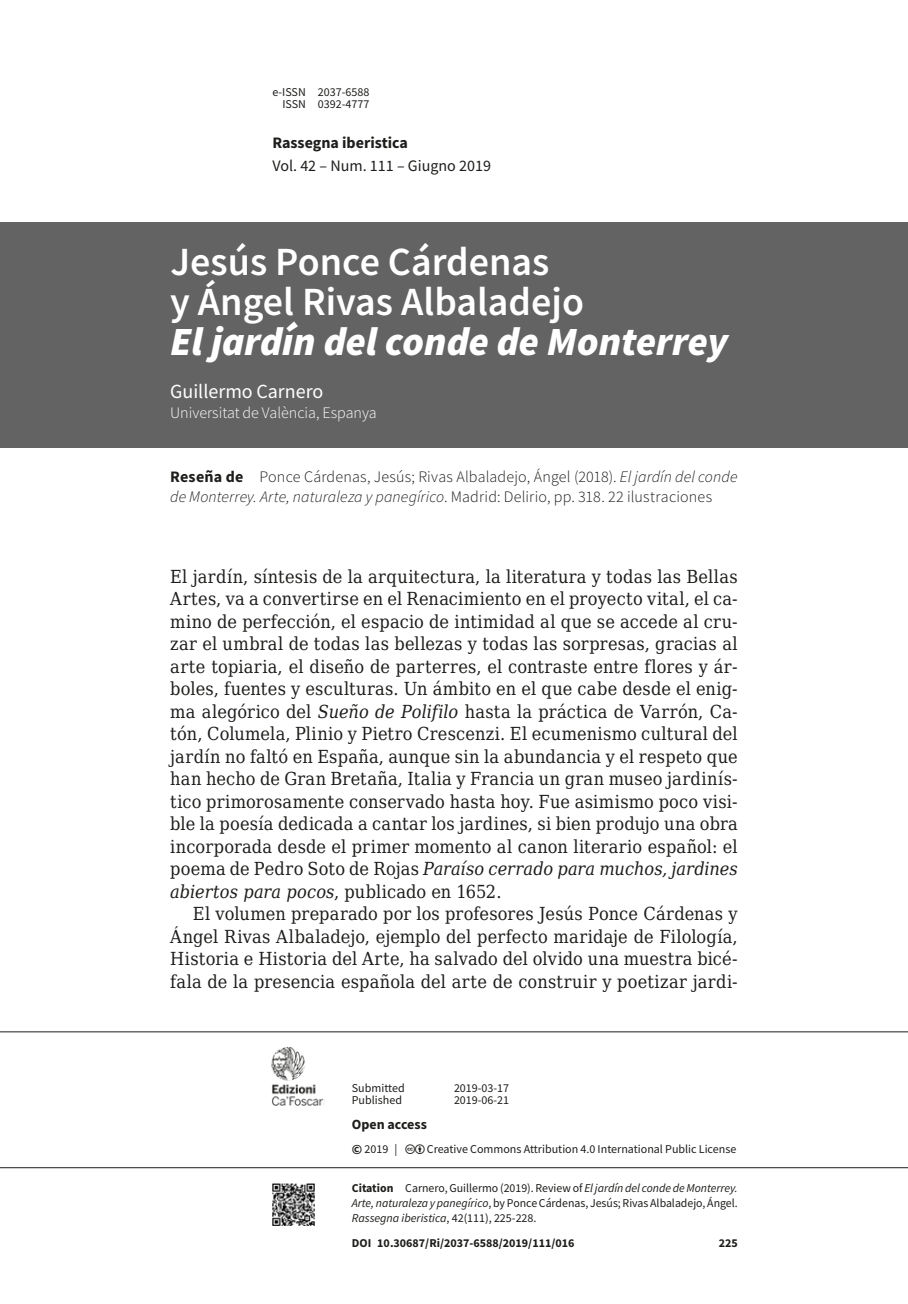
<style>
.page{position:relative;width:908px;height:1304px;background:#fff}
.page>*{position:absolute;margin:0;border:0;box-sizing:border-box;transform-origin:0 0}
.t1{font:600 40px/40px "Source Sans Pro";color:#fff}
.t2{font:italic 900 40px "Source Sans Pro";color:#fff}
.t3{font:20px "Source Sans Pro";color:#fff}
.t4{font:18px/22.4px "DejaVu Serif Condensed";letter-spacing:.01em;color:#1d1d1b;text-align:justify}
.t5{font:300 16px/20px "Source Sans Pro";letter-spacing:.01em;color:#1d1d1b}
.t6{font:300 16px "Source Sans Pro";color:#fff}
.t7{font:16px "Source Sans Pro";color:#1d1d1b}
.t8{font:700 16px "Source Sans Pro";color:#1d1d1b}
.t9{font:700 14px "Source Sans Pro";color:#1d1d1b}
.t10{font:12px/15px "Source Sans Pro";color:#1d1d1b;text-align:right}
.t11{font:700 12px "Source Sans Pro";color:#1d1d1b}
.s1{font-weight:700}
.s2{font-style:italic}
.s3{font-weight:700;font-size:14px}
</style>
<div class="page">
<img style="left:272px;top:1183px;width:42px;height:42px">
<img style="left:271px;top:1047px;width:53px;height:59px">
<hr style="left:0;top:1167px;width:907px;height:1px;background:#1d1d1b">
<hr style="left:0;top:1031px;width:907px;height:1px;background:#1d1d1b">
<div style="left:0;top:223px;width:907px;height:225px;background:#646363"></div>
<p class="t10" style="left:272px;top:86px;width:98px;line-height:12.4px">e-ISSN 2037-6588<br>ISSN 0392-4777</p>
<p class="t8" style="left:272px;top:132px;width:137px">Rassegna iberistica</p>
<p class="t7" style="left:272px;top:155px;width:220px">Vol. 42 – Num. 111 – Giugno 2019</p>
<h1 class="t1" style="left:170px;top:242px;width:415px">Jesús Ponce Cárdenas<br>y Ángel Rivas Albaladejo</h1>
<h1 class="t2" style="left:170px;top:314px;width:559px">El jardín del conde de Monterrey</h1>
<p class="t3" style="left:170px;top:379px;width:155px">Guillermo Carnero</p>
<p class="t6" style="left:170px;top:403px;width:208px">Universitat de València, Espanya</p>
<p class="t5" style="left:170px;top:467px;width:568px"><span class="s1">Reseña de</span> Ponce Cárdenas, Jesús; Rivas Albaladejo, Ángel (2018). <span class="s2">El jardín del conde de Monterrey. Arte, naturaleza y panegírico</span>. Madrid: Delirio, pp. 318. 22 ilustraciones</p>
<p class="t4" style="left:170px;top:565px;width:568px">El jardín, síntesis de la arquitectura, la literatura y todas las Bellas Artes, va a convertirse en el Renacimiento en el proyecto vital, el ca&shy;mino de perfección, el espacio de intimidad al que se accede al cru&shy;zar el umbral de todas las bellezas y todas las sorpresas, gracias al arte topiaria, el diseño de parterres, el contraste entre flores y ár&shy;boles, fuentes y esculturas. Un ámbito en el que cabe desde el enig&shy;ma alegórico del <span class="s2">Sueño de Polifilo</span> hasta la práctica de Varrón, Ca&shy;tón, Columela, Plinio y Pietro Crescenzi. El ecumenismo cultural del jardín no faltó en España, aunque sin la abundancia y el respeto que han hecho de Gran Bretaña, Italia y Francia un gran museo jardinís&shy;tico primorosamente conservado hasta hoy. Fue asimismo poco visi&shy;ble la poesía dedicada a cantar los jardines, si bien produjo una obra incorporada desde el primer momento al canon literario español: el poema de Pedro Soto de Rojas <span class="s2">Paraíso cerrado para muchos, jardines abiertos para pocos</span>, publicado en 1652.</p>
<p class="t4" style="left:170px;top:902px;width:568px;text-indent:23px">El volumen preparado por los profesores Jesús Ponce Cárdenas y Ángel Rivas Albaladejo, ejemplo del perfecto maridaje de Filología, Historia e Historia del Arte, ha salvado del olvido una muestra bicé&shy;fala de la presencia española del arte de construir y poetizar jardi-</p>
<p class="t10" style="left:351px;top:1080px;width:54px">Submitted</p>
<p class="t10" style="left:454px;top:1080px;width:57px">2019-03-17</p>
<p class="t10" style="left:351px;top:1093px;width:52px">Published</p>
<p class="t10" style="left:454px;top:1093px;width:57px">2019-06-21</p>
<p class="t9" style="left:351px;top:1115px;width:76px">Open access</p>
<p class="t10" style="left:351px;top:1141px;width:47px"><span class="s3">©</span> 2019 |</p>
<p class="t10" style="left:426px;top:1141px;width:311px">Creative Commons Attribution 4.0 International Public License</p>
<p class="t10" style="left:351px;top:1181px;width:387px;text-align:justify"><span class="s1">Citation</span> Carnero, Guillermo (2019). Review of <span class="s2">El jardín del conde de Monterrey.<br>Arte, naturaleza y panegírico</span>, by Ponce Cárdenas, Jesús; Rivas Albaladejo, Ángel.<br><span class="s2">Rassegna iberistica</span>, 42(111), 225-228.</p>
<p class="t11" style="left:351px;top:1235px;width:224px">DOI 10.30687/Ri/2037-6588/2019/111/016</p>
<p class="t11" style="left:718px;top:1235px;width:21px">225</p>
</div>
